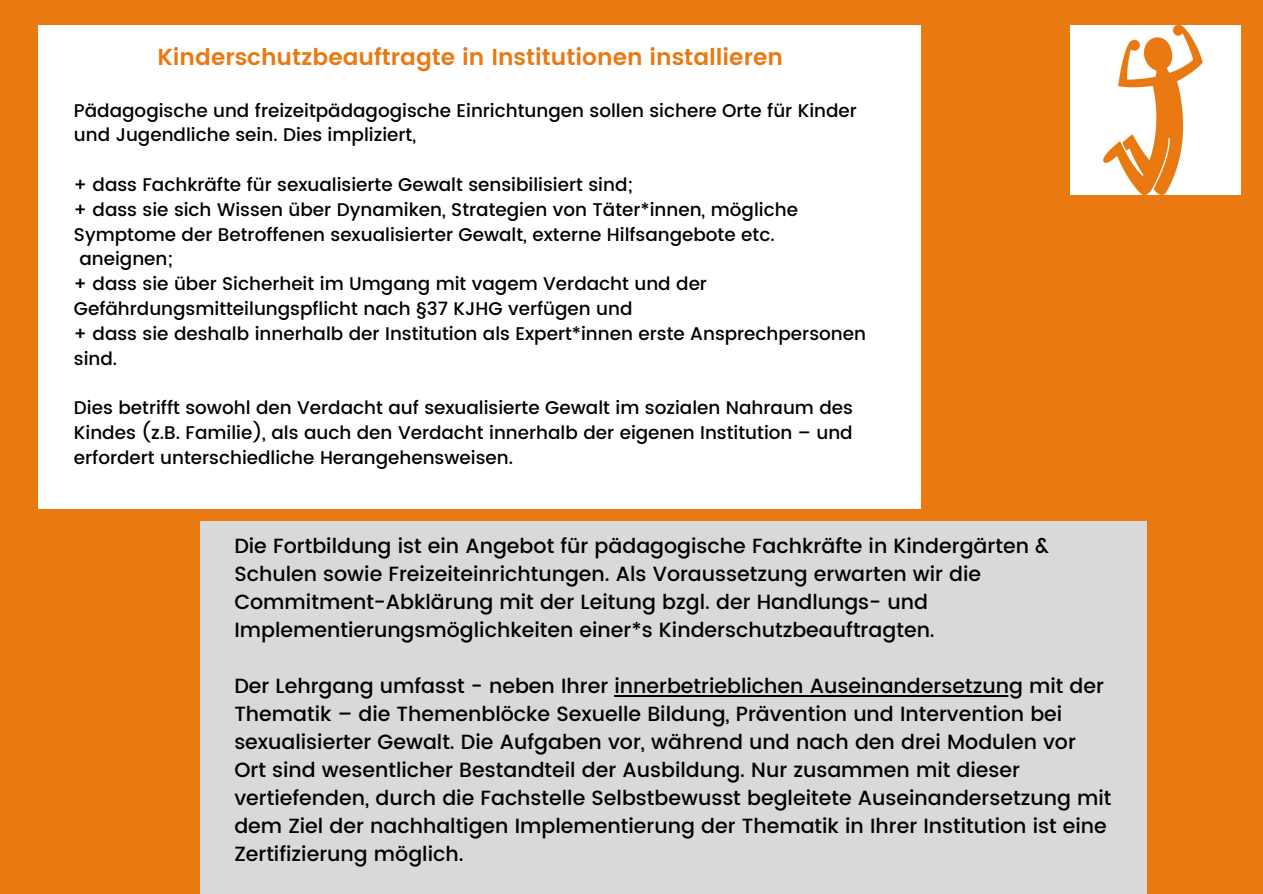
<style>
.page{position:relative;width:1263px;height:894px;background:#fff}
.page>*{position:absolute;margin:0;border:0;box-sizing:border-box;transform-origin:0 0}
.t1{font:600 23.1px "Poppins";color:#ea7912}
.t2{font:500 20.55px/28px "Poppins";color:#000}
.t3{font:500 18.3px/24.8px "Poppins";color:#000}
</style>
<div class="page">
<div style="left:0;top:0;width:1263px;height:893px;background:#ea7912"></div>
<div style="left:38px;top:26px;width:883px;height:482px;background:#fff"></div>
<div style="left:200px;top:521px;width:946px;height:372px;background:#d9d9d9"></div>
<hr style="left:614px;top:695px;width:409px;height:1px;background:#000">
<img style="left:1071px;top:26px;width:169px;height:168px">
<p class="t1" style="left:157px;top:43px;width:627px">Kinderschutzbeauftragte in Institutionen installieren</p>
<p class="t3" style="left:74px;top:98px;width:784px">Pädagogische und freizeitpädagogische Einrichtungen sollen sichere Orte für Kinder und Jugendliche sein. Dies impliziert,</p>
<p class="t3" style="left:74px;top:172px;width:561px">+ dass Fachkräfte für sexualisierte Gewalt sensibilisiert sind;</p>
<p class="t3" style="left:74px;top:197px;width:725px">+ dass sie sich Wissen über Dynamiken, Strategien von Täter*innen, mögliche</p>
<p class="t3" style="left:74px;top:222px;width:702px">Symptome der Betroffenen sexualisierter Gewalt, externe Hilfsangebote etc.</p>
<p class="t3" style="left:79px;top:246px;width:95px">aneignen;</p>
<p class="t3" style="left:74px;top:271px;width:635px">+ dass sie über Sicherheit im Umgang mit vagem Verdacht und der<br>Gefährdungsmitteilungspflicht nach §37 KJHG verfügen und</p>
<p class="t3" style="left:74px;top:321px;width:793px">+ dass sie deshalb innerhalb der Institution als Expert*innen erste Ansprechpersonen sind.</p>
<p class="t3" style="left:74px;top:395px;width:781px;text-align:justify">Dies betrifft sowohl den Verdacht auf sexualisierte Gewalt im sozialen Nahraum des Kindes (z.B. Familie), als auch den Verdacht innerhalb der eigenen Institution – und erfordert unterschiedliche Herangehensweisen.</p>
<p class="t2" style="left:234px;top:532px;width:816px">Die Fortbildung ist ein Angebot für pädagogische Fachkräfte in Kindergärten &amp; Schulen sowie Freizeiteinrichtungen. Als Voraussetzung erwarten wir die Commitment-Abklärung mit der Leitung bzgl. der Handlungs- und Implementierungsmöglichkeiten einer*s Kinderschutzbeauftragten.</p>
<p class="t2" style="left:234px;top:672px;width:879px">Der Lehrgang umfasst - neben Ihrer innerbetrieblichen Auseinandersetzung mit der Thematik – die Themenblöcke Sexuelle Bildung, Prävention und Intervention bei sexualisierter Gewalt. Die Aufgaben vor, während und nach den drei Modulen vor Ort sind wesentlicher Bestandteil der Ausbildung. Nur zusammen mit dieser vertiefenden, durch die Fachstelle Selbstbewusst begleitete Auseinandersetzung mit dem Ziel der nachhaltigen Implementierung der Thematik in Ihrer Institution ist eine Zertifizierung möglich.</p>
</div>
